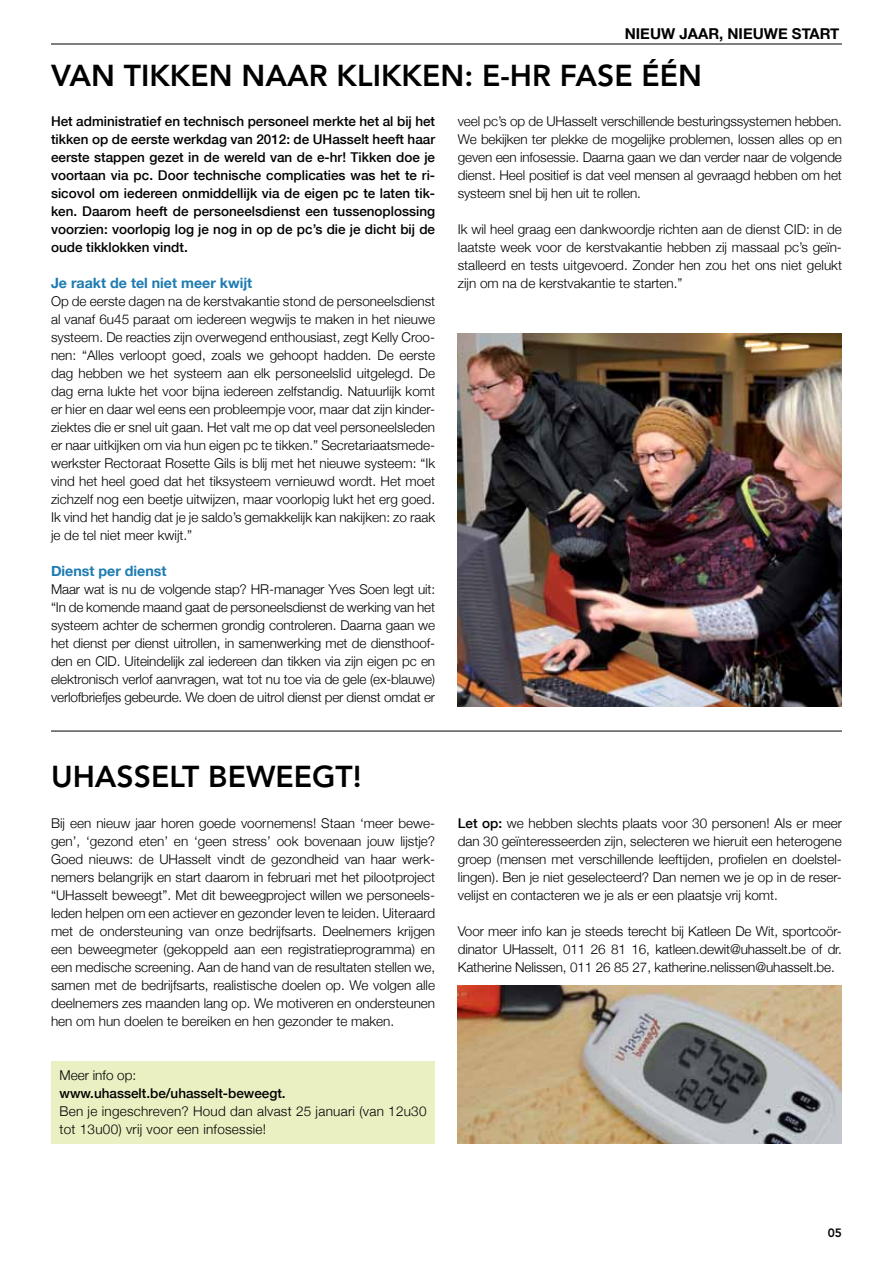
<style>
.page{position:relative;width:893px;height:1263px;background:#fff}
.page>*{position:absolute;margin:0;border:0;box-sizing:border-box;transform-origin:0 0}
.t1{font:800 30px "Avenir LT Std";color:#000}
.t2{font:700 15px "Helvetica Neue";color:#000}
.t3{font:700 14.25px "Helvetica Neue";color:#1d7bb1}
.t4{font:300 13.5px/18px "Helvetica Neue";color:#000;text-align:justify}
.t5{font:500 13.5px/18px "Helvetica Neue";color:#000;text-align:justify}
.t6{font:300 13.5px/18px "Helvetica Neue";letter-spacing:.02em;color:#000}
.t7{font:800 12px "Avenir LT Std";color:#000}
.s1{font-weight:500}
</style>
<div class="page">
<img style="left:458px;top:986px;width:384px;height:158px">
<hr style="left:51px;top:44px;width:791px;height:1px;background:#000">
<div style="left:51px;top:1061px;width:384px;height:82px;background:#eaf0c2"></div>
<hr style="left:51px;top:731px;width:791px;height:1px;background:#000">
<img style="left:458px;top:334px;width:384px;height:373px">
<p class="t2" style="left:625px;top:20px;width:114px">NIEUW JAAR, nieuwe</p>
<p class="t2" style="left:792px;top:20px;width:49px">start</p>
<h1 class="t1" style="left:51px;top:58px;width:646px">VAN TIKKEN NAAR KLIKKEN : E-HR FASE ÉÉN</h1>
<p class="t5" style="left:51px;top:112px;width:386px">Het administratief en technisch personeel merkte het al bij het tikken op de eerste werkdag van 2012: de UHasselt heeft haar eerste stappen gezet in de wereld van de e-hr! Tikken doe je voortaan via pc. Door technische complicaties was het te ri&shy;sicovol om iedereen onmiddellijk via de eigen pc te laten tik&shy;ken. Daarom heeft de personeelsdienst een tussenoplossing voorzien: voorlopig log je nog in op de pc’s die je dicht bij de oude tikklokken vindt.</p>
<p class="t3" style="left:51px;top:270px;width:203px">Je raakt de tel niet meer kwijt</p>
<p class="t4" style="left:51px;top:291px;width:386px">Op de eerste dagen na de kerstvakantie stond de personeelsdienst al vanaf 6u45 paraat om iedereen wegwijs te maken in het nieuwe systeem. De reacties zijn overwegend enthousiast, zegt Kelly Croo&shy;nen: “Alles verloopt goed, zoals we gehoopt hadden. De eerste dag hebben we het systeem aan elk personeelslid uitgelegd. De dag erna lukte het voor bijna iedereen zelfstandig. Natuurlijk komt er hier en daar wel eens een probleempje voor, maar dat zijn kinder&shy;ziektes die er snel uit gaan. Het valt me op dat veel personeelsleden er naar uitkijken om via hun eigen pc te tikken.” Secretariaatsmede&shy;werkster Rectoraat Rosette Gils is blij met het nieuwe systeem: “Ik vind het heel goed dat het tiksysteem vernieuwd wordt. Het moet zichzelf nog een beetje uitwijzen, maar voorlopig lukt het erg goed.<br>Ik vind het handig dat je je saldo’s gemakkelijk kan nakijken: zo raak je de tel niet meer kwijt.”</p>
<p class="t3" style="left:51px;top:558px;width:117px">Dienst per dienst</p>
<p class="t4" style="left:51px;top:579px;width:386px">Maar wat is nu de volgende stap? HR-manager Yves Soen legt uit: “In de komende maand gaat de personeelsdienst de werking van het systeem achter de schermen grondig controleren. Daarna gaan we het dienst per dienst uitrollen, in samenwerking met de diensthoof&shy;den en CID. Uiteindelijk zal iedereen dan tikken via zijn eigen pc en elektronisch verlof aanvragen, wat tot nu toe via de gele (ex-blauwe) verlofbriefjes gebeurde. We doen de uitrol dienst per dienst omdat er</p>
<p class="t4" style="left:458px;top:111px;width:386px">veel pc’s op de UHasselt verschillende besturingssystemen hebben.<br>We bekijken ter plekke de mogelijke problemen, lossen alles op en geven een infosessie. Daarna gaan we dan verder naar de volgende dienst. Heel positief is dat veel mensen al gevraagd hebben om het systeem snel bij hen uit te rollen.</p>
<p class="t4" style="left:458px;top:219px;width:386px">Ik wil heel graag een dankwoordje richten aan de dienst CID: in de laatste week voor de kerstvakantie hebben zij massaal pc’s geïn&shy;stalleerd en tests uitgevoerd. Zonder hen zou het ons niet gelukt zijn om na de kerstvakantie te starten.”</p>
<h1 class="t1" style="left:51px;top:759px;width:312px">UHASSELT BEWEEGT!</h1>
<p class="t4" style="left:51px;top:813px;width:386px">Bij een nieuw jaar horen goede voornemens! Staan ‘meer bewe&shy;gen’, ‘gezond eten’ en ‘geen stress’ ook bovenaan jouw lijstje?<br>Goed nieuws: de UHasselt vindt de gezondheid van haar werk&shy;nemers belangrijk en start daarom in februari met het pilootproject “UHasselt beweegt”. Met dit beweegproject willen we personeels&shy;leden helpen om een actiever en gezonder leven te leiden. Uiteraard met de ondersteuning van onze bedrijfsarts. Deelnemers krijgen een beweegmeter (gekoppeld aan een registratieprogramma) en een medische screening. Aan de hand van de resultaten stellen we, samen met de bedrijfsarts, realistische doelen op. We volgen alle deelnemers zes maanden lang op. We motiveren en ondersteunen hen om hun doelen te bereiken en hen gezonder te maken.</p>
<p class="t4" style="left:60px;top:1065px;width:78px">Meer info op:</p>
<p class="t5" style="left:60px;top:1084px;width:228px">www.uhasselt.be/uhasselt-beweegt.</p>
<p class="t6" style="left:60px;top:1101px;width:369px">Ben je ingeschreven? Houd dan alvast 25 januari (van 12u30 tot 13u00) vrij voor een infosessie!</p>
<p class="t4" style="left:458px;top:813px;width:386px"><span class="s1">Let op:</span> we hebben slechts plaats voor 30 personen! Als er meer dan 30 geïnteresseerden zijn, selecteren we hieruit een heterogene groep (mensen met verschillende leeftijden, profielen en doelstel&shy;lingen). Ben je niet geselecteerd? Dan nemen we je op in de reser&shy;velijst en contacteren we je als er een plaatsje vrij komt.</p>
<p class="t4" style="left:458px;top:921px;width:386px">Voor meer info kan je steeds terecht bij Katleen De Wit, sportcoör&shy;dinator UHasselt, 011 26 81 16, katleen.dewit@uhasselt.be of dr.<br>Katherine Nelissen, 011 26 85 27, katherine.nelissen@uhasselt.be.</p>
<p class="t7" style="left:828px;top:1226px;width:16px">05</p>
</div>
